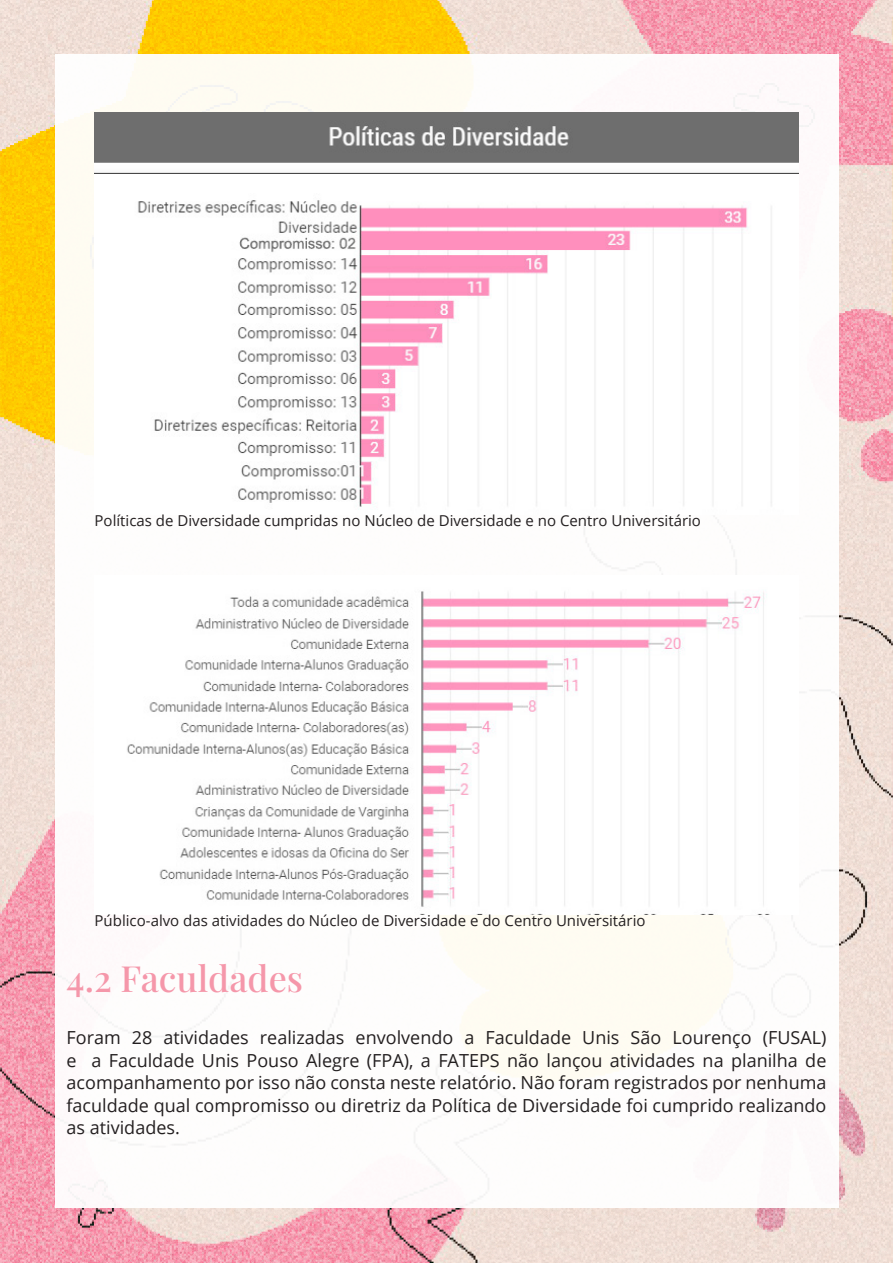
<style>
.page{position:relative;width:893px;height:1263px;background:#fff}
.page>*{position:absolute;margin:0;border:0;box-sizing:border-box;transform-origin:0 0}
.Estilo_de_parágrafo_2{font:36px "Playfair Display";color:#f597aa}
.Estilo_de_parágrafo_5{font:18px/22.5px "Open Sans";color:#231f20;text-align:justify}
.Estilo_de_parágrafo_5-2{font:15px "Open Sans";color:#231f20}
</style>
<div class="page">
<img style="left:0;top:0;width:893px;height:1263px">
<div style="left:55px;top:55px;width:783px;height:1153px;background:#fff"></div>
<img style="left:95px;top:112px;width:703px;height:395px">
<img style="left:127px;top:591px;width:642px;height:323px">
<p class="Estilo_de_parágrafo_5-2" style="left:95px;top:510px;width:608px">Políticas de Diversidade cumpridas no Núcleo de Diversidade e no Centro Universitário</p>
<p class="Estilo_de_parágrafo_5-2" style="left:95px;top:910px;width:552px">Público-alvo das atividades do Núcleo de Diversidade e do Centro Universitário</p>
<p class="Estilo_de_parágrafo_2" style="left:67px;top:950px;width:238px">4.2 Faculdades</p>
<p class="Estilo_de_parágrafo_5" style="left:67px;top:1026px;width:761px">Foram 28 atividades realizadas envolvendo a Faculdade Unis São Lourenço (FUSAL) e a Faculdade Unis Pouso Alegre (FPA), a FATEPS não lançou atividades na planilha de acompanhamento por isso não consta neste relatório. Não foram registrados por nenhuma faculdade qual compromisso ou diretriz da Política de Diversidade foi cumprido realizando as atividades.</p>
</div>
